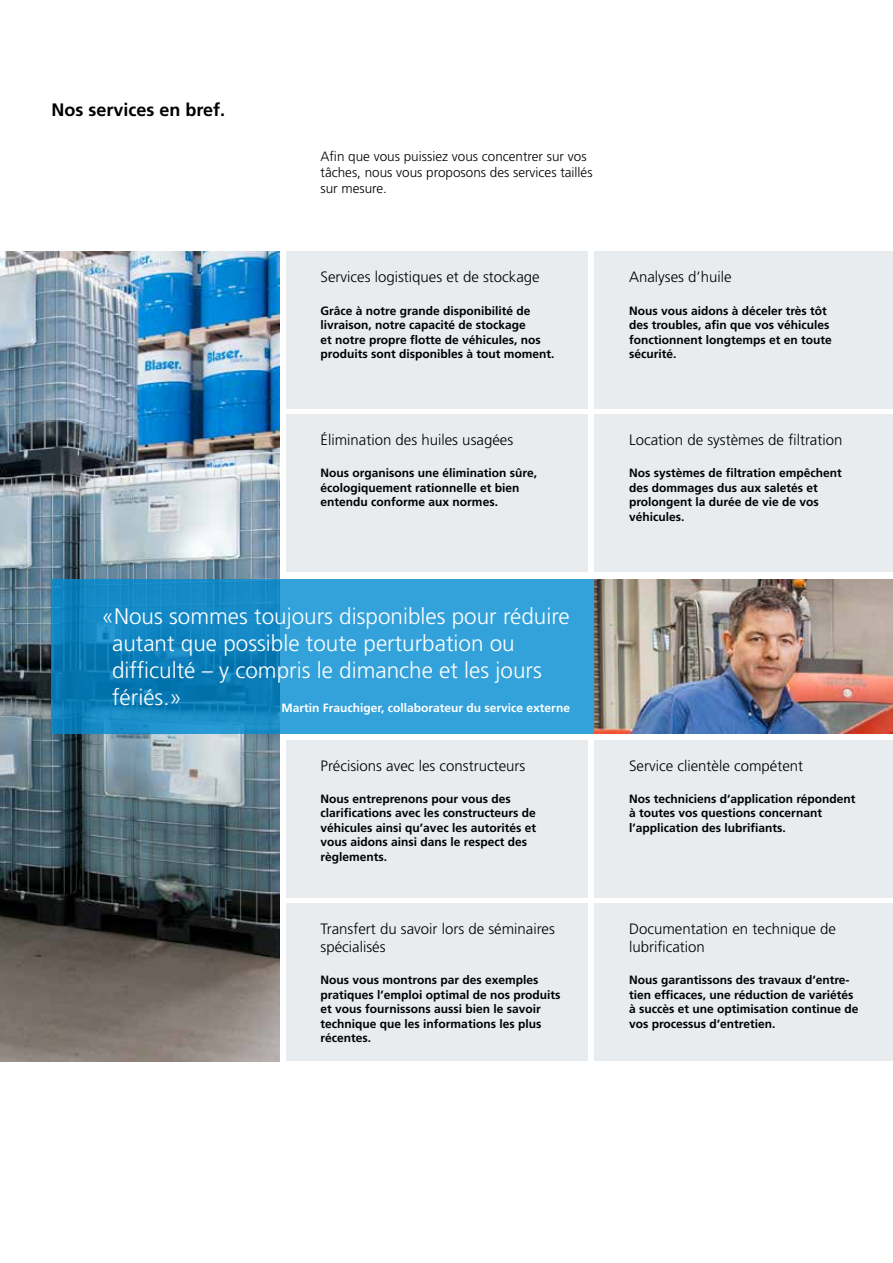
<style>
.page{position:relative;width:893px;height:1263px;background:#fff}
.page>*{position:absolute;margin:0;border:0;box-sizing:border-box;transform-origin:0 0}
.t1{font:300 22.5px/27px "Frutiger LT Std";color:#fff}
.t2{font:700 18px "Frutiger LT Std";color:#000}
.t3{font:300 15px/18px "Frutiger LT Std";color:#000}
.t4{font:300 13.5px/16.2px "Frutiger LT Std";color:#000}
.t5{font:700 12px/14.4px "Frutiger LT Std";color:#000}
.t6{font:700 12px "Frutiger LT Std";color:#fff}
</style>
<div class="page">
<img style="left:0;top:251px;width:279px;height:810px">
<div style="left:286px;top:251px;width:302px;height:158px;background:#e8ecef"></div>
<div style="left:286px;top:741px;width:302px;height:157px;background:#e8ecef"></div>
<div style="left:286px;top:414px;width:302px;height:158px;background:#e8ecef"></div>
<div style="left:286px;top:903px;width:302px;height:158px;background:#e8ecef"></div>
<div style="left:594px;top:251px;width:299px;height:158px;background:#e8ecef"></div>
<div style="left:594px;top:741px;width:299px;height:157px;background:#e8ecef"></div>
<div style="left:594px;top:414px;width:299px;height:158px;background:#e8ecef"></div>
<div style="left:594px;top:903px;width:299px;height:158px;background:#e8ecef"></div>
<svg style="left:52px;top:579px;width:543px;height:155px;background:#2494ce"></svg>
<img style="left:594px;top:579px;width:299px;height:154px">
<h2 class="t2" style="left:52px;top:99px;width:175px">Nos services en bref.</h2>
<p class="t4" style="left:320px;top:149px;width:274px">Afin que vous puissiez vous concentrer sur vos tâches, nous vous proposons des services taillés sur mesure.</p>
<p class="t3" style="left:321px;top:268px;width:221px">Services logistiques et de stockage</p>
<p class="t5" style="left:321px;top:303px;width:235px">Grâce à notre grande disponibilité de livraison, notre capacité de stockage<br>et notre propre flotte de véhicules, nos produits sont disponibles à tout moment.</p>
<p class="t3" style="left:321px;top:431px;width:194px">Élimination des huiles usagées</p>
<p class="t5" style="left:321px;top:466px;width:218px">Nous organisons une élimination sûre, écologiquement rationnelle et bien entendu conforme aux normes.</p>
<h1 class="t1" style="left:112px;top:603px;width:459px;text-indent:-11px">«Nous sommes toujours disponibles pour réduire autant que possible toute perturbation ou difficulté – y compris le dimanche et les jours fériés.»</h1>
<p class="t6" style="left:281px;top:701px;width:290px">Martin Frauchiger, collaborateur du service externe</p>
<p class="t3" style="left:321px;top:757px;width:206px">Précisions avec les constructeurs</p>
<p class="t5" style="left:321px;top:792px;width:217px">Nous entreprenons pour vous des clarifications avec les constructeurs de véhicules ainsi qu’avec les autorités et vous aidons ainsi dans le respect des règlements.</p>
<p class="t3" style="left:321px;top:920px;width:236px">Transfert du savoir lors de séminaires spécialisés</p>
<p class="t5" style="left:321px;top:973px;width:241px">Nous vous montrons par des exemples pratiques l’emploi optimal de nos produits et vous fournissons aussi bien le savoir technique que les informations les plus récentes.</p>
<p class="t3" style="left:629px;top:268px;width:104px">Analyses d’huile</p>
<p class="t5" style="left:629px;top:303px;width:204px">Nous vous aidons à déceler très tôt des troubles, afin que vos véhicules fonctionnent longtemps et en toute sécurité.</p>
<p class="t3" style="left:629px;top:431px;width:215px">Location de systèmes de filtration</p>
<p class="t5" style="left:629px;top:466px;width:214px">Nos systèmes de filtration empêchent des dommages dus aux saletés et prolongent la durée de vie de vos véhicules.</p>
<p class="t3" style="left:629px;top:757px;width:176px">Service clientèle compétent</p>
<p class="t5" style="left:629px;top:792px;width:228px">Nos techniciens d‘application répondent à toutes vos questions concernant l’application des lubrifiants.</p>
<p class="t3" style="left:629px;top:920px;width:208px">Documentation en technique de lubrification</p>
<p class="t5" style="left:629px;top:973px;width:231px">Nous garantissons des travaux d‘entre&shy;tien efficaces, une réduction de variétés à succès et une optimisation continue de vos processus d‘entretien.</p>
</div>
